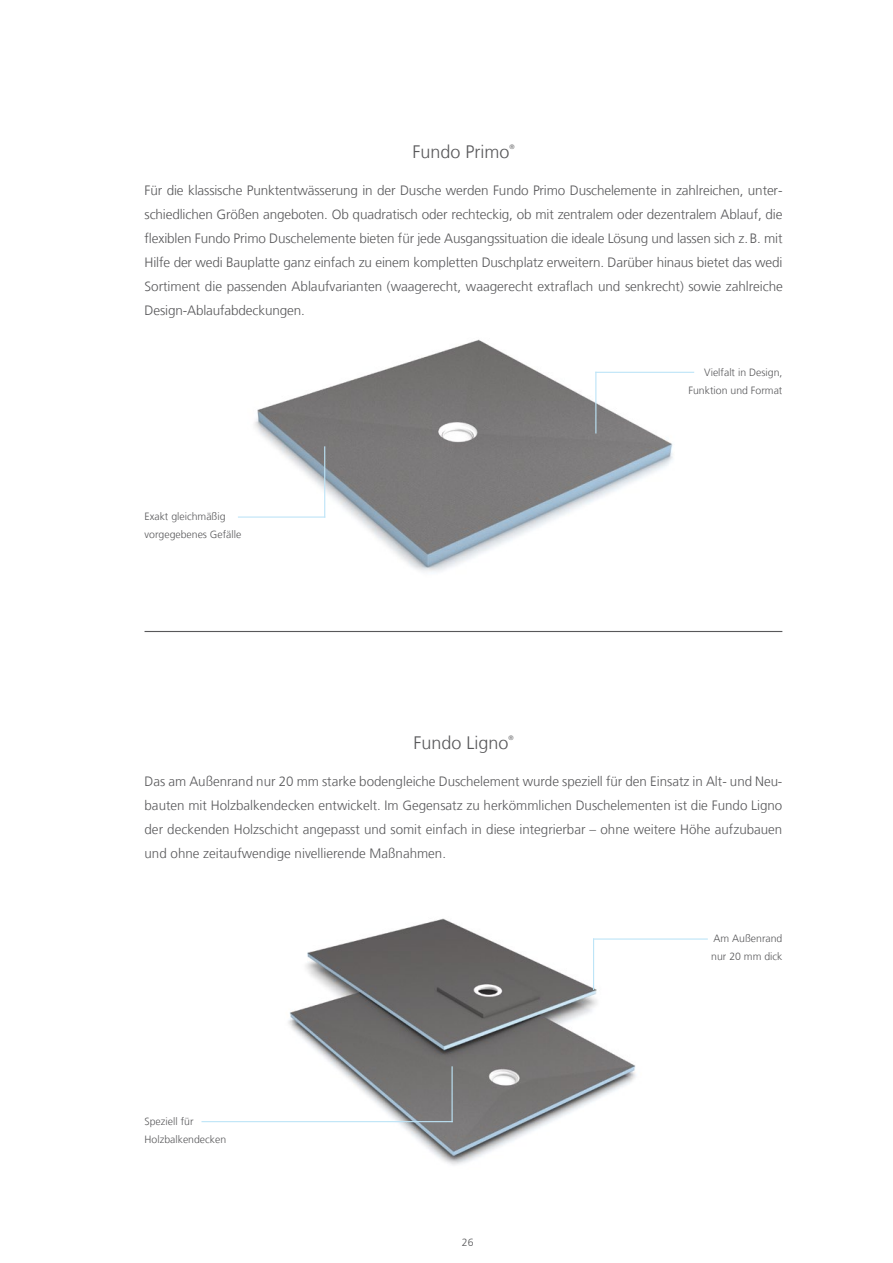
<style>
.page{position:relative;width:893px;height:1263px;background:#fff}
.page>*{position:absolute;margin:0;border:0;box-sizing:border-box;transform-origin:0 0}
.t1{font:300 18px "Frutiger LT Com";color:#58585a}
.t2{font:300 13.5px/24px "Frutiger LT Com";color:#58585a;text-align:justify}
.t3{font:300 10.5px/18px "Frutiger LT Com";color:#58585a}
.t4{font:300 6.45px "Frutiger LT Com";color:#58585a}
</style>
<div class="page">
<img style="left:263px;top:918px;width:373px;height:247px">
<hr style="left:451px;top:1066px;width:2px;height:56px;background:#bde4f7">
<hr style="left:201px;top:1121px;width:252px;height:1px;background:#bde4f7">
<hr style="left:145px;top:631px;width:637px;height:1px;background:#58585a">
<img style="left:254px;top:339px;width:441px;height:233px">
<hr style="left:324px;top:446px;width:1px;height:72px;background:#bde4f7">
<hr style="left:595px;top:372px;width:1px;height:61px;background:#bde4f7">
<hr style="left:238px;top:516px;width:87px;height:2px;background:#bde4f7">
<hr style="left:595px;top:372px;width:99px;height:1px;background:#bde4f7">
<hr style="left:593px;top:938px;width:1px;height:52px;background:#bde4f7">
<hr style="left:593px;top:938px;width:115px;height:2px;background:#bde4f7">
<h1 class="t1" style="left:412px;top:141px;width:99px">Fundo Primo</h1>
<p class="t4" style="left:509px;top:143px;width:7px">®</p>
<p class="t2" style="left:145px;top:178px;width:640px">Für die klassische Punktentwässerung in der Dusche werden Fundo Primo Duschelemente in zahlreichen, unter&shy;schiedlichen Größen angeboten. Ob quadratisch oder rechteckig, ob mit zentralem oder dezentralem Ablauf, die flexiblen Fundo Primo Duschelemente bieten für jede Ausgangssituation die ideale Lösung und lassen sich z.B. mit Hilfe der wedi Bauplatte ganz einfach zu einem kompletten Duschplatz erweitern. Darüber hinaus bietet das wedi Sortiment die passenden Ablaufvarianten (waagerecht, waagerecht extraflach und senkrecht) sowie zahlreiche Design-Ablaufabdeckungen.</p>
<p class="t3" style="left:145px;top:507px;width:98px">Exakt gleichmäßig vorgegebenes Gefälle</p>
<p class="t3" style="left:688px;top:363px;width:95px;text-align:right">Vielfalt in Design,<br>Funktion und Format</p>
<h1 class="t1" style="left:413px;top:732px;width:97px">Fundo Ligno</h1>
<p class="t4" style="left:508px;top:734px;width:7px">®</p>
<p class="t2" style="left:145px;top:769px;width:639px">Das am Außenrand nur 20 mm starke bodengleiche Duschelement wurde speziell für den Einsatz in Alt- und Neu&shy;bauten mit Holzbalkendecken entwickelt. Im Gegensatz zu herkömmlichen Duschelementen ist die Fundo Ligno der deckenden Holzschicht angepasst und somit einfach in diese integrierbar – ohne weitere Höhe aufzubauen und ohne zeitaufwendige nivellierende Maßnahmen.</p>
<p class="t3" style="left:145px;top:1112px;width:83px">Speziell für<br>Holzbalkendecken</p>
<p class="t3" style="left:462px;top:1233px;width:13px">26</p>
<p class="t3" style="left:711px;top:930px;width:73px">Am Außenrand nur 20 mm dick</p>
</div>
